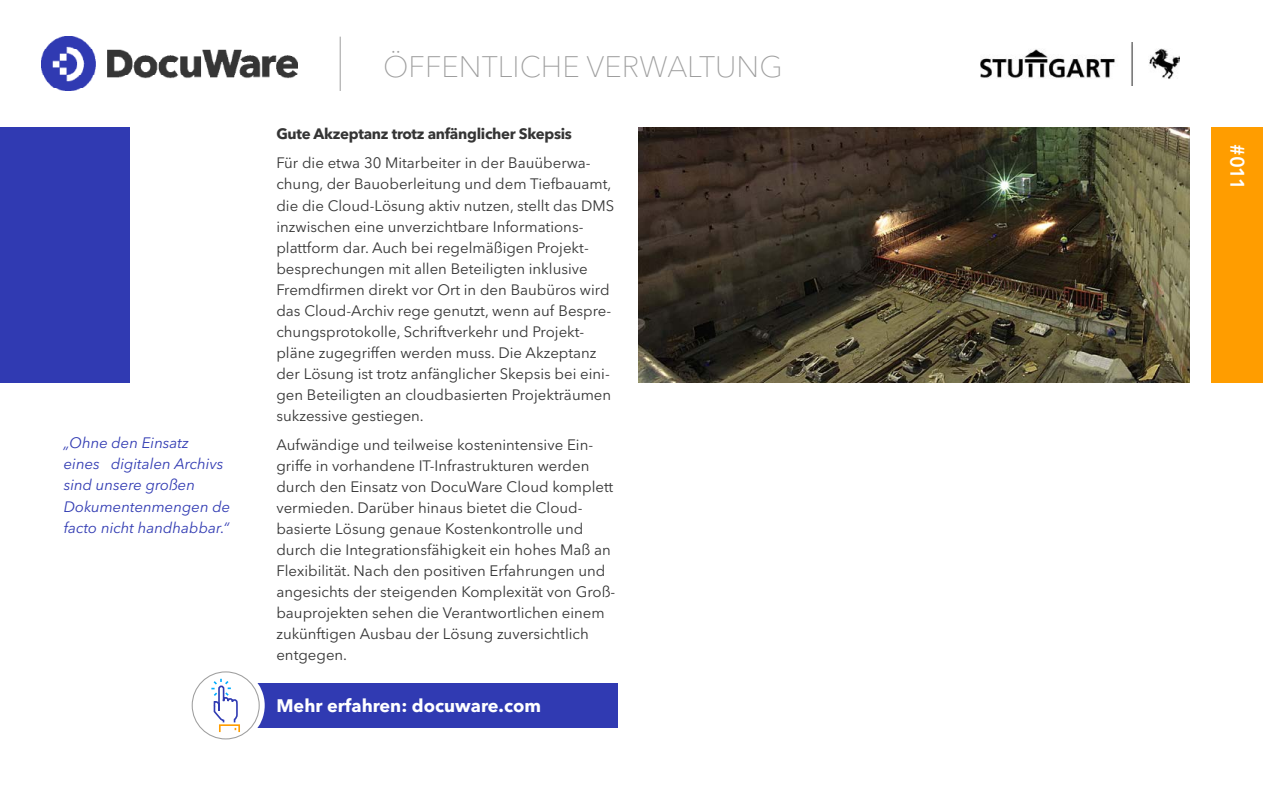
<style>
.page{position:relative;width:1263px;height:787px;background:#fff}
.page>*{position:absolute;margin:0;border:0;box-sizing:border-box;transform-origin:0 0}
.t1{font:100 29.4px "Avenir Next LT Pro";color:#9e9e9e}
.t2{font:600 19.5px "Avenir Next LT Pro";color:#fff}
.t3{font:700 18px "Avenir Next LT Pro";color:#fff}
.t4{font:15px/21px "Avenir Next LT Pro";color:#353535}
.t5{font:italic 15px/21px "Avenir Next LT Pro";color:#303ab2}
.t6{font:700 15px "Avenir Next LT Pro";letter-spacing:-.02em;color:#353535}
</style>
<div class="page">
<div style="left:1212px;top:128px;width:51px;height:255px;background:#ff9d00"></div>
<div style="left:0;top:128px;width:130px;height:255px;background:#303ab2"></div>
<div style="left:255px;top:683px;width:363px;height:44px;background:#303ab2"></div>
<div style="left:187px;top:666px;width:78px;height:78px;background:#fff;border-radius:50%"></div>
<div style="left:192px;top:671px;width:68px;height:68px;border:1px solid #9e9e9e;border-radius:50%"></div>
<hr style="left:340px;top:37px;width:1px;height:54px;background:#9e9e9e">
<img style="left:41px;top:37px;width:256px;height:54px">
<svg style="left:211px;top:678px;width:29px;height:55px"></svg>
<img style="left:980px;top:43px;width:200px;height:42px">
<img style="left:639px;top:128px;width:550px;height:255px">
<p class="t5" style="left:64px;top:433px;width:168px">„Ohne den Einsatz<br>eines digitalen Archivs sind unsere großen<br>Dokumentenmengen de facto nicht handhabbar.“</p>
<h1 class="t1" style="left:383px;top:49px;width:401px">ÖFFENTLICHE VERWALTUNG</h1>
<p class="t6" style="left:276px;top:124px;width:297px">Gute Akzeptanz trotz anfänglicher Skepsis</p>
<p class="t4" style="left:276px;top:153px;width:339px">Für die etwa 30 Mitarbeiter in der Bauüberwa&shy;chung, der Bauoberleitung und dem Tiefbauamt, die die Cloud-Lösung aktiv nutzen, stellt das DMS inzwischen eine unverzichtbare Informations&shy;plattform dar. Auch bei regelmäßigen Projekt&shy;besprechungen mit allen Beteiligten inklusive Fremdfirmen direkt vor Ort in den Baubüros wird das Cloud-Archiv rege genutzt, wenn auf Bespre&shy;chungsprotokolle, Schriftverkehr und Projekt&shy;pläne zugegriffen werden muss. Die Akzeptanz der Lösung ist trotz anfänglicher Skepsis bei eini&shy;gen Beteiligten an cloudbasierten Projekträumen sukzessive gestiegen.</p>
<p class="t4" style="left:276px;top:434px;width:340px">Aufwändige und teilweise kostenintensive Ein&shy;griffe in vorhandene IT-Infrastrukturen werden durch den Einsatz von DocuWare Cloud komplett vermieden. Darüber hinaus bietet die Cloud&shy;basierte Lösung genaue Kostenkontrolle und durch die Integrationsfähigkeit ein hohes Maß an Flexibilität. Nach den positiven Erfahrungen und angesichts der steigenden Komplexität von Groß&shy;bauprojekten sehen die Verantwortlichen einem zukünftigen Ausbau der Lösung zuversichtlich entgegen.</p>
<p class="t3" style="left:276px;top:694px;width:266px">Mehr erfahren: docuware.com</p>
<h2 class="t2" style="left:1249px;top:144px;width:47px;rotate:90deg">#011</h2>
</div>
